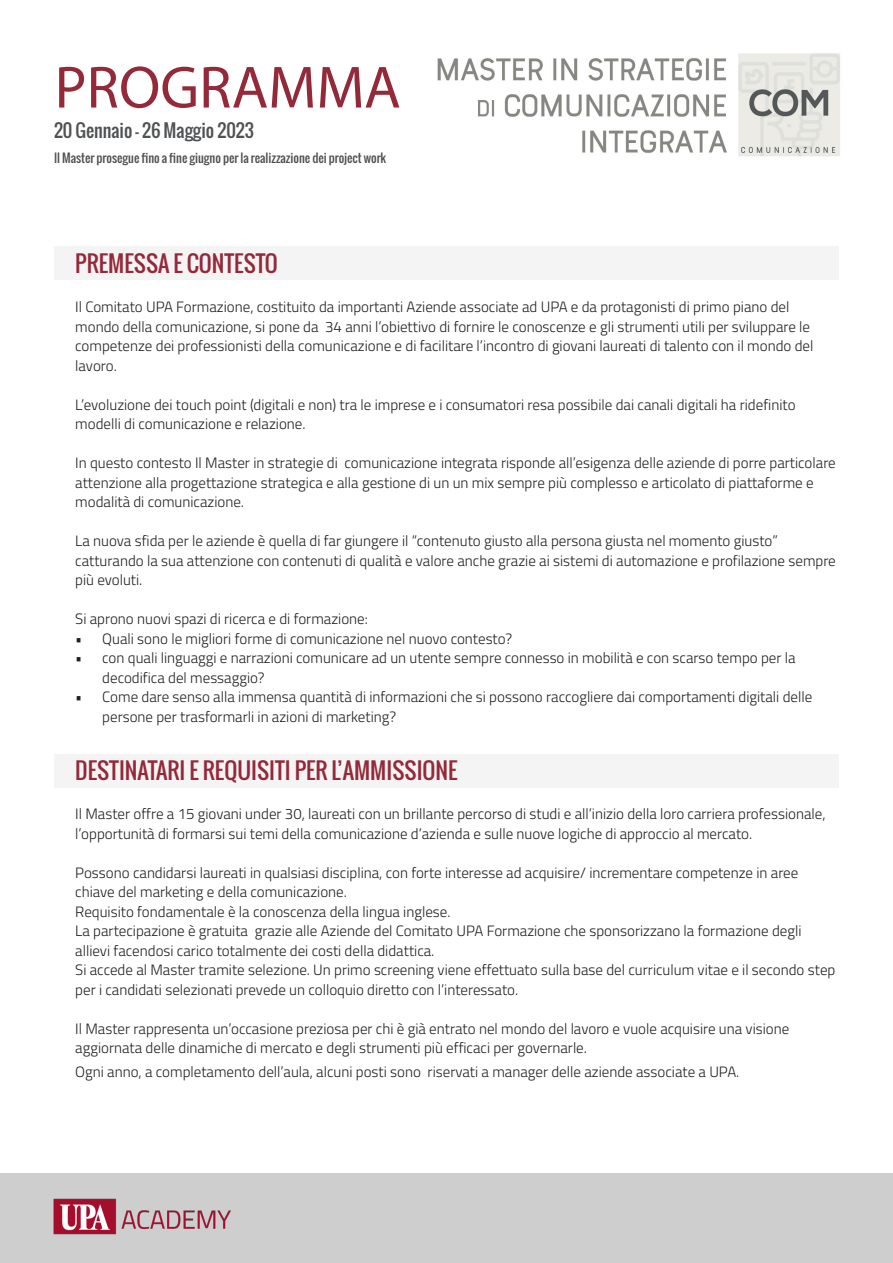
<style>
.page{position:relative;width:893px;height:1263px;background:#fff}
.page>*{position:absolute;margin:0;border:0;box-sizing:border-box;transform-origin:0 0}
.t1{font:60px "Myriad Pro";color:#932939}
.t2{font:22.5px "Oswald";color:#932939}
.t3{font:18px "Oswald";color:#4f5153}
.t4{font:300 15px/19.5px "Titillium Web";color:#231f20}
.t5{font:12px "Oswald";color:#4f5153}
</style>
<div class="page">
<div style="left:0;top:1174px;width:893px;height:89px;background:#cfcece"></div>
<img style="left:53px;top:1198px;width:178px;height:37px">
<div style="left:54px;top:247px;width:785px;height:33px;background:#f4f4f4"></div>
<div style="left:54px;top:754px;width:785px;height:33px;background:#f4f4f4"></div>
<img style="left:437px;top:53px;width:403px;height:104px">
<p class="t1" style="left:55px;top:50px;width:348px">PROGRAMMA</p>
<p class="t3" style="left:54px;top:116px;width:201px">20 Gennaio - 26 Maggio 2023</p>
<p class="t5" style="left:54px;top:148px;width:334px">Il Master prosegue fino a fine giugno per la realizzazione dei project work</p>
<p class="t2" style="left:75px;top:247px;width:204px">PREMESSA E CONTESTO</p>
<p class="t4" style="left:75px;top:297px;width:740px">Il Comitato UPA Formazione, costituito da importanti Aziende associate ad UPA e da protagonisti di primo piano del mondo della comunicazione, si pone da 34 anni l’obiettivo di fornire le conoscenze e gli strumenti utili per sviluppare le competenze dei professionisti della comunicazione e di facilitare l’incontro di giovani laureati di talento con il mondo del lavoro.</p>
<p class="t4" style="left:75px;top:394px;width:722px">L’evoluzione dei touch point (digitali e non) tra le imprese e i consumatori resa possibile dai canali digitali ha ridefinito modelli di comunicazione e relazione.</p>
<p class="t4" style="left:75px;top:453px;width:762px">In questo contesto Il Master in strategie di comunicazione integrata risponde all’esigenza delle aziende di porre particolare attenzione alla progettazione strategica e alla gestione di un un mix sempre più complesso e articolato di piattaforme e modalità di comunicazione.</p>
<p class="t4" style="left:75px;top:531px;width:762px">La nuova sfida per le aziende è quella di far giungere il “contenuto giusto alla persona giusta nel momento giusto” catturando la sua attenzione con contenuti di qualità e valore anche grazie ai sistemi di automazione e profilazione sempre più evoluti.</p>
<p class="t4" style="left:75px;top:609px;width:294px">Si aprono nuovi spazi di ricerca e di formazione:</p>
<p class="t4" style="left:75px;top:628px;width:438px">• Quali sono le migliori forme di comunicazione nel nuovo contesto?</p>
<p class="t4" style="left:102px;top:648px;width:695px;text-indent:-27px">• con quali linguaggi e narrazioni comunicare ad un utente sempre connesso in mobilità e con scarso tempo per la decodifica del messaggio?</p>
<p class="t4" style="left:102px;top:687px;width:711px;text-indent:-27px">• Come dare senso alla immensa quantità di informazioni che si possono raccogliere dai comportamenti digitali delle persone per trasformarli in azioni di marketing?</p>
<p class="t2" style="left:75px;top:754px;width:384px">DESTINATARI E REQUISITI PER L’AMMISSIONE</p>
<p class="t4" style="left:75px;top:804px;width:752px">Il Master offre a 15 giovani under 30, laureati con un brillante percorso di studi e all’inizio della loro carriera professionale, l’opportunità di formarsi sui temi della comunicazione d’azienda e sulle nuove logiche di approccio al mercato.</p>
<p class="t4" style="left:75px;top:862px;width:725px">Possono candidarsi laureati in qualsiasi disciplina, con forte interesse ad acquisire/ incrementare competenze in aree chiave del marketing e della comunicazione.</p>
<p class="t4" style="left:75px;top:901px;width:377px">Requisito fondamentale è la conoscenza della lingua inglese.</p>
<p class="t4" style="left:75px;top:921px;width:728px">La partecipazione è gratuita grazie alle Aziende del Comitato UPA Formazione che sponsorizzano la formazione degli allievi facendosi carico totalmente dei costi della didattica.</p>
<p class="t4" style="left:75px;top:960px;width:762px">Si accede al Master tramite selezione. Un primo screening viene effettuato sulla base del curriculum vitae e il secondo step per i candidati selezionati prevede un colloquio diretto con l’interessato.</p>
<p class="t4" style="left:75px;top:1018px;width:716px">Il Master rappresenta un’occasione preziosa per chi è già entrato nel mondo del lavoro e vuole acquisire una visione aggiornata delle dinamiche di mercato e degli strumenti più efficaci per governarle.</p>
<p class="t4" style="left:75px;top:1062px;width:666px">Ogni anno, a completamento dell’aula, alcuni posti sono riservati a manager delle aziende associate a UPA.</p>
</div>
